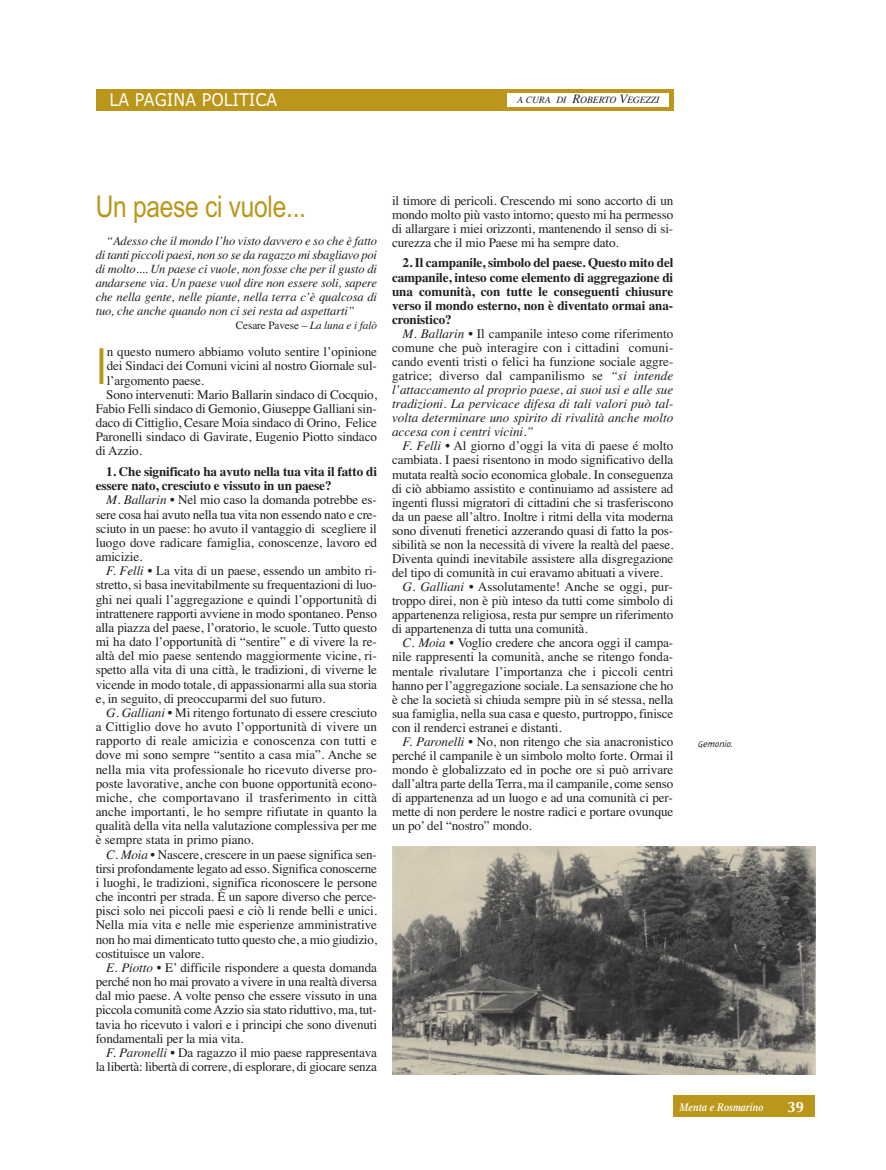
<style>
.page{position:relative;width:886px;height:1170px;background:#fff}
.page>*{position:absolute;margin:0;border:0;box-sizing:border-box;transform-origin:0 0}
.t1{font:49.88px "Arial Narrow";color:#ba971a}
.t2{font:30px "Arial Narrow";letter-spacing:-.01em;color:#ba971a}
.t3{font:17.5px "Verdana";color:#fff;scale:.9 1}
.t4{font:700 15px "Optima LT Std";color:#fff}
.t5{font:13.12px/14.1px "Times";letter-spacing:-.01em;color:#231f20;text-align:justify}
.t6{font:italic 13.12px/14.1px "Times";color:#231f20;text-align:justify}
.t7{font:700 13.12px/14px "Times";letter-spacing:-.01em;color:#231f20}
.t8{font:italic 12.5px/13.9px "Times";letter-spacing:-.01em;color:#231f20;text-align:justify}
.t9{font:11.25px "Times";letter-spacing:-.01em;color:#231f20}
.t10{font:italic 600 11.25px "Times LT Std";color:#fff;scale:.9 1}
.t11{font:italic 9.62px "Times";letter-spacing:-.015em;color:#231f20}
.t12{font:italic 300 8.75px "Jacoby ICG";color:#231f20}
.s1{font-size:12.88px}
.s2{font-style:italic}
.s3{font-style:normal}
</style>
<div class="page">
<div style="left:673px;top:1095px;width:142px;height:21px;background:#ba971a"></div>
<div style="left:96px;top:89px;width:577px;height:21px;background:#ba971a"></div>
<div style="left:508px;top:93px;width:161px;height:14px;background:#fff"></div>
<img style="left:392px;top:846px;width:423px;height:228px">
<h3 class="t3" style="left:110px;top:89px;width:188px">LA PAGINA POLITICA</h3>
<p class="t11" style="left:517px;top:96px;width:144px">A CURA DI <span class="s1">R</span>OBERTO <span class="s1">V</span>EGEZZI</p>
<h2 class="t2" style="left:96px;top:189px;width:212px">Un paese ci vuole...</h2>
<p class="t8" style="left:96px;top:235px;width:283px;text-indent:11px">“Adesso che il mondo l’ho visto davvero e so che è fatto di tanti piccoli paesi, non so se da ragazzo mi sbagliavo poi di molto.... Un paese ci vuole, non fosse che per il gusto di andarsene via. Un paese vuol dire non essere soli, sapere che nella gente, nelle piante, nella terra c’è qualcosa di tuo, che anche quando non ci sei resta ad aspettarti”</p>
<p class="t9" style="left:236px;top:321px;width:143px">Cesare Pavese – <span class="s2">La luna e i falò</span></p>
<h1 class="t1" style="left:96px;top:338px;width:13px">I</h1>
<p class="t5" style="left:107px;top:346px;width:272px">n questo numero abbiamo voluto sentire l’opinione</p>
<p class="t5" style="left:107px;top:360px;width:272px">dei Sindaci dei Comuni vicini al nostro Giornale sul-</p>
<p class="t5" style="left:107px;top:374px;width:99px">l’argomento paese.</p>
<p class="t5" style="left:106px;top:388px;width:272px">Sono intervenuti: Mario Ballarin sindaco di Cocquio,</p>
<p class="t5" style="left:96px;top:402px;width:283px">Fabio Felli sindaco di Gemonio, Giuseppe Galliani sin-</p>
<p class="t5" style="left:96px;top:417px;width:283px">daco di Cittiglio, Cesare Moia sindaco di Orino, Felice</p>
<p class="t5" style="left:96px;top:431px;width:283px">Paronelli sindaco di Gavirate, Eugenio Piotto sindaco</p>
<p class="t5" style="left:96px;top:445px;width:48px">di Azzio.</p>
<p class="t7" style="left:96px;top:465px;width:283px;text-indent:11px">1. Che significato ha avuto nella tua vita il fatto di essere nato, cresciuto e vissuto in un paese?</p>
<p class="t5" style="left:96px;top:494px;width:283px;text-indent:11px"><span class="s2">M. Ballarin</span> • Nel mio caso la domanda potrebbe es&shy;sere cosa hai avuto nella tua vita non essendo nato e cre&shy;sciuto in un paese: ho avuto il vantaggio di scegliere il luogo dove radicare famiglia, conoscenze, lavoro ed amicizie.</p>
<p class="t5" style="left:96px;top:565px;width:283px;text-indent:11px"><span class="s2">F. Felli</span> • La vita di un paese, essendo un ambito ri&shy;stretto, si basa inevitabilmente su frequentazioni di luo&shy;ghi nei quali l’aggregazione e quindi l’opportunità di intrattenere rapporti avviene in modo spontaneo. Penso alla piazza del paese, l’oratorio, le scuole. Tutto questo mi ha dato l’opportunità di “sentire” e di vivere la re&shy;altà del mio paese sentendo maggiormente vicine, ri&shy;spetto alla vita di una città, le tradizioni, di viverne le vicende in modo totale, di appassionarmi alla sua storia e, in seguito, di preoccuparmi del suo futuro.</p>
<p class="t5" style="left:96px;top:706px;width:283px;text-indent:11px"><span class="s2">G. Galliani</span> • Mi ritengo fortunato di essere cresciuto a Cittiglio dove ho avuto l’opportunità di vivere un rapporto di reale amicizia e conoscenza con tutti e dove mi sono sempre “sentito a casa mia”. Anche se nella mia vita professionale ho ricevuto diverse pro&shy;poste lavorative, anche con buone opportunità econo&shy;miche, che comportavano il trasferimento in città anche importanti, le ho sempre rifiutate in quanto la qualità della vita nella valutazione complessiva per me è sempre stata in primo piano.</p>
<p class="t5" style="left:96px;top:848px;width:283px;text-indent:11px"><span class="s2">C. Moia</span> • Nascere, crescere in un paese significa sen&shy;tirsi profondamente legato ad esso. Significa conoscerne i luoghi, le tradizioni, significa riconoscere le persone che incontri per strada. È un sapore diverso che perce&shy;pisci solo nei piccoli paesi e ciò li rende belli e unici.<br>Nella mia vita e nelle mie esperienze amministrative non ho mai dimenticato tutto questo che, a mio giudizio, costituisce un valore.</p>
<p class="t5" style="left:96px;top:961px;width:283px;text-indent:11px"><span class="s2">E. Piotto</span> • E’ difficile rispondere a questa domanda perché non ho mai provato a vivere in una realtà diversa dal mio paese. A volte penso che essere vissuto in una piccola comunità come Azzio sia stato riduttivo, ma, tut&shy;tavia ho ricevuto i valori e i principi che sono divenuti fondamentali per la mia vita.</p>
<p class="t5" style="left:96px;top:1046px;width:283px;text-align:right"><span class="s2">F. Paronelli</span> • Da ragazzo il mio paese rappresentava la libertà: libertà di correre, di esplorare, di giocare senza</p>
<p class="t5" style="left:392px;top:195px;width:283px">il timore di pericoli. Crescendo mi sono accorto di un mondo molto più vasto intorno; questo mi ha permesso di allargare i miei orizzonti, mantenendo il senso di si&shy;curezza che il mio Paese mi ha sempre dato.</p>
<p class="t7" style="left:392px;top:257px;width:283px;text-align:justify;text-indent:11px">2. Il campanile, simbolo del paese. Questo mito del campanile, inteso come elemento di aggregazione di una comunità, con tutte le conseguenti chiusure verso il mondo esterno, non è diventato ormai ana&shy;cronistico?</p>
<p class="t6" style="left:392px;top:327px;width:283px;text-indent:11px">M. Ballarin <span class="s3">• Il campanile inteso come riferimento comune che può interagire con i cittadini comuni&shy;cando eventi tristi o felici ha funzione sociale aggre&shy;gatrice; diverso dal campanilismo se</span> “si intende l’attaccamento al proprio paese, ai suoi usi e alle sue tradizioni. La pervicace difesa di tali valori può tal&shy;volta determinare uno spirito di rivalità anche molto accesa con i centri vicini.”</p>
<p class="t5" style="left:403px;top:440px;width:272px"><span class="s2">F. Felli</span> • Al giorno d’oggi la vita di paese é molto</p>
<p class="t5" style="left:392px;top:454px;width:283px">cambiata. I paesi risentono in modo significativo della</p>
<p class="t5" style="left:392px;top:468px;width:283px">mutata realtà socio economica globale. In conseguenza</p>
<p class="t5" style="left:392px;top:482px;width:283px">di ciò abbiamo assistito e continuiamo ad assistere ad</p>
<p class="t5" style="left:392px;top:496px;width:283px">ingenti flussi migratori di cittadini che si trasferiscono</p>
<p class="t5" style="left:392px;top:510px;width:283px">da un paese all’altro. Inoltre i ritmi della vita moderna</p>
<p class="t5" style="left:392px;top:524px;width:283px">sono divenuti frenetici azzerando quasi di fatto la pos-</p>
<p class="t5" style="left:392px;top:538px;width:283px">sibilità se non la necessità di vivere la realtà del paese.</p>
<p class="t5" style="left:392px;top:552px;width:283px">Diventa quindi inevitabile assistere alla disgregazione</p>
<p class="t5" style="left:392px;top:566px;width:272px">del tipo di comunità in cui eravamo abituati a vivere.</p>
<p class="t5" style="left:403px;top:581px;width:272px"><span class="s2">G. Galliani</span> • Assolutamente! Anche se oggi, pur-</p>
<p class="t5" style="left:392px;top:595px;width:283px">troppo direi, non è più inteso da tutti come simbolo di</p>
<p class="t5" style="left:392px;top:609px;width:283px">appartenenza religiosa, resta pur sempre un riferimento</p>
<p class="t5" style="left:392px;top:623px;width:197px">di appartenenza di tutta una comunità.</p>
<p class="t5" style="left:403px;top:637px;width:272px"><span class="s2">C. Moia</span> • Voglio credere che ancora oggi il campa-</p>
<p class="t5" style="left:392px;top:651px;width:283px">nile rappresenti la comunità, anche se ritengo fonda-</p>
<p class="t5" style="left:392px;top:665px;width:283px">mentale rivalutare l’importanza che i piccoli centri</p>
<p class="t5" style="left:392px;top:679px;width:283px">hanno per l’aggregazione sociale. La sensazione che ho</p>
<p class="t5" style="left:392px;top:693px;width:283px">è che la società si chiuda sempre più in sé stessa, nella</p>
<p class="t5" style="left:392px;top:707px;width:283px">sua famiglia, nella sua casa e questo, purtroppo, finisce</p>
<p class="t5" style="left:392px;top:721px;width:171px">con il renderci estranei e distanti.</p>
<p class="t5" style="left:403px;top:735px;width:272px"><span class="s2">F. Paronelli</span> • No, non ritengo che sia anacronistico</p>
<p class="t5" style="left:392px;top:749px;width:283px">perché il campanile è un simbolo molto forte. Ormai il</p>
<p class="t5" style="left:392px;top:763px;width:283px">mondo è globalizzato ed in poche ore si può arrivare</p>
<p class="t5" style="left:392px;top:777px;width:283px">dall’altra parte della Terra, ma il campanile, come senso</p>
<p class="t5" style="left:392px;top:791px;width:282px">di appartenenza ad un luogo e ad una comunità ci per-</p>
<p class="t5" style="left:392px;top:806px;width:283px">mette di non perdere le nostre radici e portare ovunque</p>
<p class="t5" style="left:392px;top:820px;width:141px">un po’ del “nostro” mondo.</p>
<p class="t12" style="left:698px;top:739px;width:37px">Gemonio.</p>
<p class="t10" style="left:679px;top:1100px;width:95px">Menta e Rosmarino</p>
<p class="t4" style="left:787px;top:1098px;width:18px">39</p>
</div>
